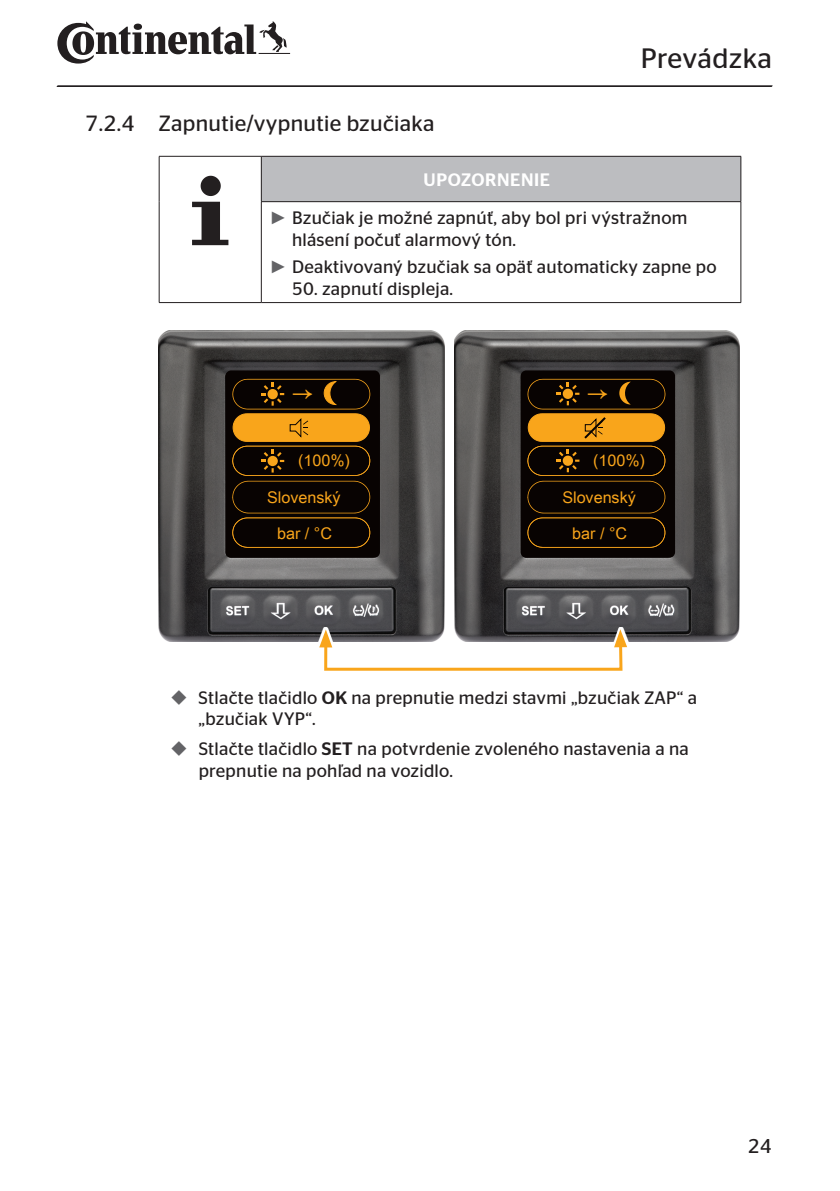
<style>
.page{position:relative;width:840px;height:1191px;background:#fff}
.page>*{position:absolute;margin:0;border:0;box-sizing:border-box;transform-origin:0 0}
.t1{font:30.2px "Arial Unicode MS";color:#f9a51b}
.t2{font:28px "Continental Stag Sans";letter-spacing:.015em;color:#231f20}
.t3{font:22px "Continental Stag Sans";letter-spacing:.015em;color:#231f20}
.t4{font:20px "Continental Stag Sans";color:#231f20}
.t5{font:18px/21.6px "Continental Stag Sans";letter-spacing:.015em;color:#231f20}
.t6{font:16.2px "Arial Unicode MS";color:#f9a51b}
.s1{font-weight:500;color:#fff}
.s2{font-family:"Arial";color:#636366}
.s3{font-weight:500}
</style>
<div class="page">
<hr style="left:57px;top:86px;width:714px;height:1px;background:#231f20">
<hr style="left:57px;top:85px;width:715px;height:1px;background:#231f20">
<svg style="left:57px;top:21px;width:233px;height:43px"></svg>
<div style="left:261px;top:156px;width:479px;height:46px;background:#bcbdc0"></div>
<hr style="left:159px;top:302px;width:102px;height:1px;background:#231f20">
<hr style="left:159px;top:156px;width:102px;height:1px;background:#231f20">
<hr style="left:159px;top:156px;width:1px;height:46px;background:#231f20">
<hr style="left:159px;top:202px;width:1px;height:100px;background:#231f20">
<hr style="left:261px;top:202px;width:1px;height:100px;background:#231f20">
<hr style="left:740px;top:202px;width:1px;height:100px;background:#231f20">
<hr style="left:261px;top:302px;width:479px;height:1px;background:#231f20">
<hr style="left:261px;top:156px;width:479px;height:1px;background:#231f20">
<hr style="left:261px;top:156px;width:1px;height:45px;background:#231f20">
<hr style="left:740px;top:156px;width:1px;height:45px;background:#231f20">
<hr style="left:261px;top:201px;width:479px;height:1px;background:#231f20">
<svg style="left:200px;top:176px;width:21px;height:20px"></svg>
<svg style="left:192px;top:202px;width:36px;height:43px"></svg>
<img style="left:159px;top:330px;width:285px;height:312px">
<div style="left:225px;top:370px;width:155px;height:188px;background:#080302;border-radius:6px"></div>
<svg style="left:232px;top:379px;width:138px;height:168px"></svg>
<img style="left:454px;top:330px;width:285px;height:312px">
<div style="left:520px;top:370px;width:154px;height:188px;background:#080302;border-radius:6px"></div>
<svg style="left:527px;top:379px;width:138px;height:168px"></svg>
<svg style="left:316px;top:626px;width:313px;height:45px"></svg>
<div style="left:324px;top:640px;width:298px;height:30px;border:3px solid #f9a51b"></div>
<svg style="left:319px;top:629px;width:13px;height:18px"></svg>
<svg style="left:613px;top:629px;width:13px;height:18px"></svg>
<h2 class="t2" style="left:640px;top:42px;width:133px">Prevádzka</h2>
<p class="t3" style="left:85px;top:111px;width:350px">7.2.4 Zapnutie/vypnutie bzučiaka</p>
<p class="t5" style="left:269px;top:161px;width:419px;line-height:37.8px;text-indent:154px"><span class="s1">UPOZORNENIE<br></span><span class="s2">►</span> Bzučiak je možné zapnúť, aby bol pri výstražnom</p>
<p class="t5" style="left:269px;top:226px;width:448px;line-height:27.2px;text-indent:23px">hlásení počuť alarmový tón.<br><span class="s2">►</span> Deaktivovaný bzučiak sa opäť automaticky zapne po</p>
<p class="t5" style="left:292px;top:277px;width:162px">50. zapnutí displeja.</p>
<h1 class="t1" style="left:291px;top:369px;width:23px">→</h1>
<h1 class="t1" style="left:586px;top:369px;width:23px">→</h1>
<p class="t6" style="left:298px;top:448px;width:53px">(100%)</p>
<p class="t6" style="left:593px;top:448px;width:53px">(100%)</p>
<p class="t6" style="left:267px;top:485px;width:75px">Slovenský</p>
<p class="t6" style="left:562px;top:485px;width:75px">Slovenský</p>
<p class="t6" style="left:277px;top:521px;width:56px">bar / °C</p>
<p class="t6" style="left:572px;top:521px;width:56px">bar / °C</p>
<p class="t5" style="left:198px;top:686px;width:500px">Stlačte tlačidlo <span class="s3">OK</span> na prepnutie medzi stavmi „bzučiak ZAP“ a „bzučiak VYP“.</p>
<p class="t5" style="left:198px;top:738px;width:491px">Stlačte tlačidlo <span class="s3">SET</span> na potvrdenie zvoleného nastavenia a na prepnutie na pohľad na vozidlo.</p>
<p class="t4" style="left:747px;top:1134px;width:25px">24</p>
</div>
